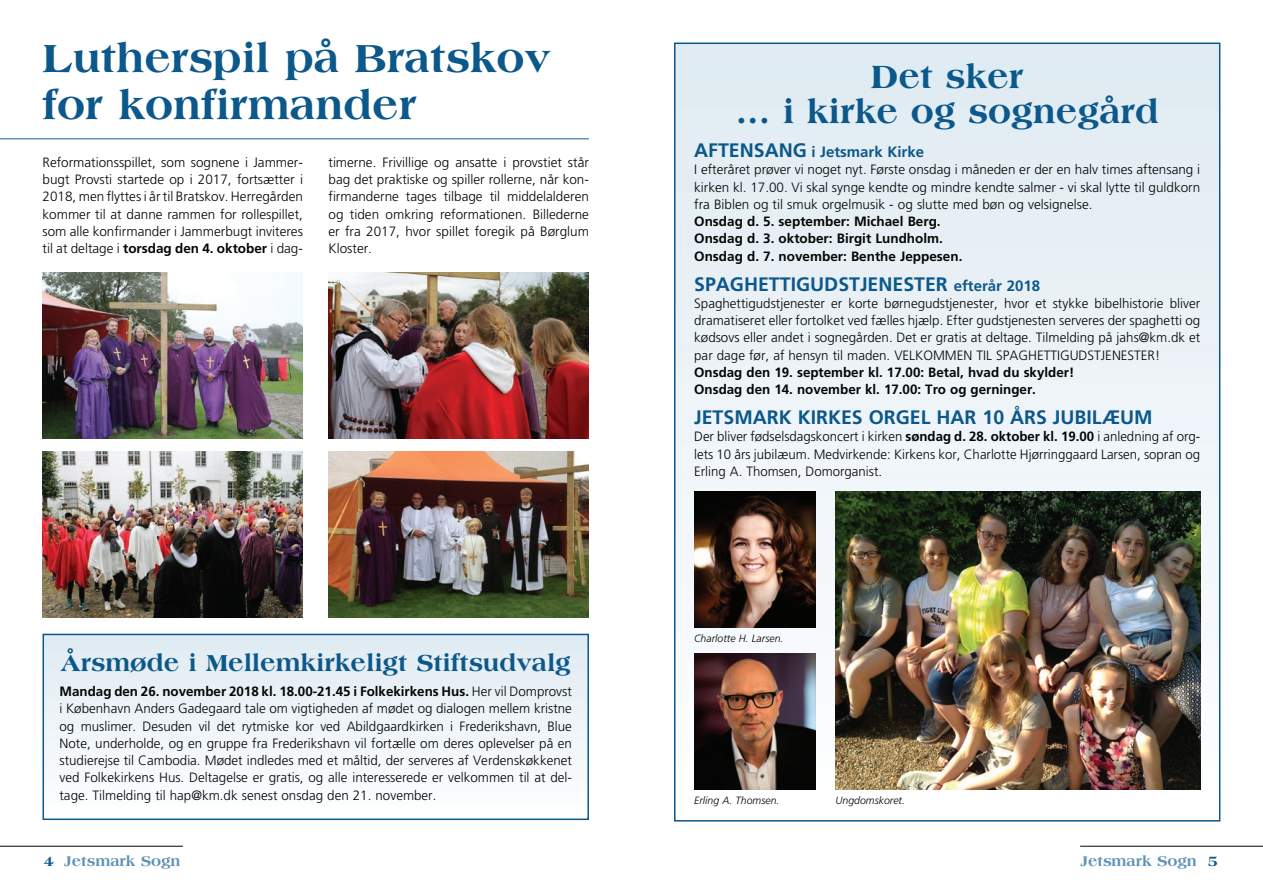
<style>
.page{position:relative;width:1263px;height:893px;background:#fff}
.page>*{position:absolute;margin:0;border:0;box-sizing:border-box;transform-origin:0 0}
.t1{font:800 42px/46.5px "Americana";color:#0c588b}
.t2{font:800 34.5px/34.5px "Americana";color:#0c588b;text-align:center}
.t3{font:800 24.75px "Americana";color:#0c588b}
.t4{font:700 19.5px "Frutiger";color:#0c588b}
.t5{font:800 15px "Americana";color:#5f92b6}
.t6{font:700 15px "Frutiger";color:#0c588b}
.t7{font:300 13.5px/17.2px "Frutiger";color:#040503;text-align:justify}
.t8{font:700 13.5px/17.2px "Frutiger";color:#040503}
.t9{font:italic 300 10.5px "Frutiger";color:#040503}
.s1{font-weight:700}
.s2{font-size:19.5px}
.s3{font-size:15px}
.s4{color:#0c588b}
</style>
<div class="page">
<hr style="left:0;top:846px;width:183px;height:1px;background:#040503">
<hr style="left:1080px;top:846px;width:183px;height:1px;background:#040503">
<svg style="left:677px;top:46px;width:540px;height:744px"></svg>
<div style="left:43px;top:634px;width:545px;height:185px;background:linear-gradient(to bottom,#dfeaf2,#feffff)"></div>
<div style="left:43px;top:634px;width:546px;height:186px;border:2px solid #0c588b"></div>
<hr style="left:0;top:138px;width:589px;height:1px;background:#5f92b6">
<img style="left:43px;top:273px;width:260px;height:166px">
<img style="left:43px;top:452px;width:260px;height:166px">
<img style="left:328px;top:273px;width:261px;height:166px">
<img style="left:328px;top:452px;width:261px;height:166px">
<img style="left:694px;top:653px;width:121px;height:136px">
<img style="left:694px;top:491px;width:121px;height:136px">
<img style="left:836px;top:491px;width:364px;height:298px">
<h1 class="t1" style="left:43px;top:34px;width:510px">Lutherspil på Bratskov for konfirmander</h1>
<p class="t7" style="left:43px;top:154px;width:262px">Reformationsspillet, som sognene i Jammer&shy;bugt Provsti startede op i 2017, fortsætter i 2018, men flyttes i år til Bratskov. Herregården kommer til at danne rammen for rollespillet, som alle konfirmander i Jammerbugt inviteres til at deltage i <span class="s1">torsdag den 4. oktober</span> i dag-</p>
<p class="t7" style="left:328px;top:154px;width:262px">timerne. Frivillige og ansatte i provstiet står bag det praktiske og spiller rollerne, når kon&shy;firmanderne tages tilbage til middelalderen og tiden omkring reformationen. Billederne er fra 2017, hvor spillet foregik på Børglum Kloster.</p>
<h3 class="t3" style="left:61px;top:648px;width:512px">Årsmøde i Mellemkirkeligt Stiftsudvalg</h3>
<p class="t7" style="left:60px;top:683px;width:514px"><span class="s1">Mandag den 26. november 2018 kl. 18.00-21.45 i Folkekirkens Hus.</span> Her vil Domprovst i København Anders Gadegaard tale om vigtigheden af mødet og dialogen mellem kristne og muslimer. Desuden vil det rytmiske kor ved Abildgaardkirken i Frederikshavn, Blue Note, underholde, og en gruppe fra Frederikshavn vil fortælle om deres oplevelser på en studierejse til Cambodia. Mødet indledes med et måltid, der serveres af Verdenskøkkenet ved Folkekirkens Hus. Deltagelse er gratis, og alle interesserede er velkommen til at del&shy;tage. Tilmelding til hap@km.dk senest onsdag den 21. november.</p>
<h2 class="t2" style="left:736px;top:59px;width:425px">Det sker<br>... i kirke og sognegård</h2>
<p class="t6" style="left:694px;top:143px;width:231px"><span class="s2">AFTENSANG</span> i Jetsmark Kirke</p>
<p class="t7" style="left:694px;top:161px;width:507px">I efteråret prøver vi noget nyt. Første onsdag i måneden er der en halv times aftensang i kirken kl. 17.00. Vi skal synge kendte og mindre kendte salmer - vi skal lytte til guldkorn fra Biblen og til smuk orgelmusik - og slutte med bøn og velsignelse.</p>
<p class="t8" style="left:694px;top:213px;width:270px">Onsdag d. 5. september: Michael Berg.<br>Onsdag d. 3. oktober: Birgit Lundholm.<br>Onsdag d. 7. november: Benthe Jeppesen.</p>
<h3 class="t4" style="left:694px;top:272px;width:347px">SPAGHETTIGUDSTJENESTER <span class="s3">efterår 2018</span></h3>
<p class="t7" style="left:694px;top:295px;width:508px">Spaghettigudstjenester er korte børnegudstjenester, hvor et stykke bibelhistorie bliver dramatiseret eller fortolket ved fælles hjælp. Efter gudstjenesten serveres der spaghetti og kødsovs eller andet i sognegården. Det er gratis at deltage. Tilmelding på jahs@km.dk et par dage før, af hensyn til maden. VELKOMMEN TIL SPAGHETTIGUDSTJENESTER!</p>
<p class="t8" style="left:694px;top:363px;width:381px">Onsdag den 19. september kl. 17.00: Betal, hvad du skylder!<br>Onsdag den 14. november kl. 17.00: Tro og gerninger.</p>
<h3 class="t4" style="left:694px;top:406px;width:460px">JETSMARK KIRKES ORGEL HAR 10 ÅRS JUBILÆUM</h3>
<p class="t7" style="left:694px;top:428px;width:507px">Der bliver fødselsdagskoncert i kirken <span class="s1">søndag d. 28. oktober kl. 19.00</span> i anledning af org&shy;lets 10 års jubilæum. Medvirkende: Kirkens kor, Charlotte Hjørringgaard Larsen, sopran og Erling A. Thomsen, Domorganist.</p>
<p class="t9" style="left:694px;top:632px;width:91px">Charlotte H. Larsen.</p>
<p class="t9" style="left:694px;top:794px;width:87px">Erling A. Thomsen.</p>
<p class="t9" style="left:836px;top:794px;width:71px">Ungdomskoret.</p>
<p class="t5" style="left:44px;top:852px;width:138px"><span class="s4">4</span> Jetsmark Sogn</p>
<p class="t5" style="left:1080px;top:852px;width:139px">Jetsmark Sogn <span class="s4">5</span></p>
</div>
